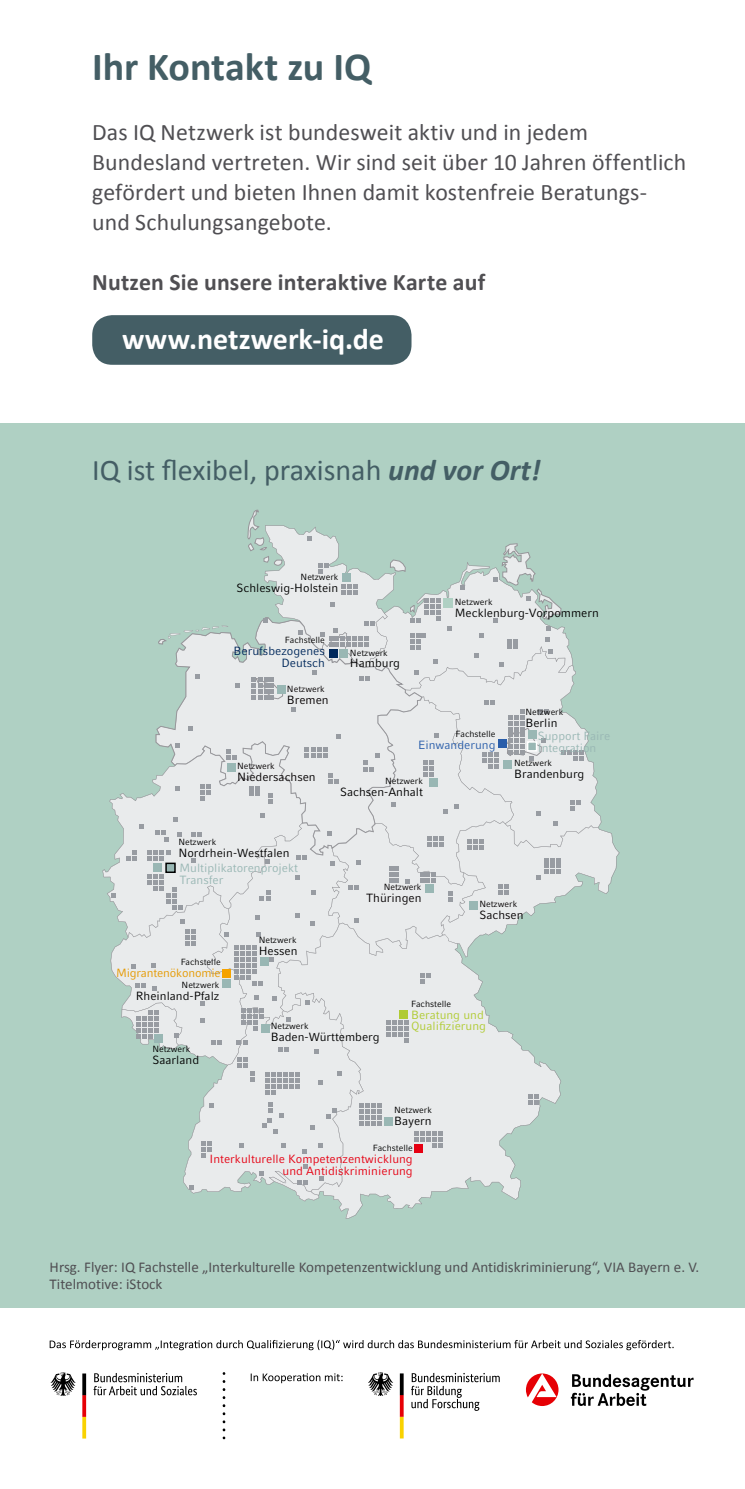
<style>
.page{position:relative;width:745px;height:1489px;background:#fff}
.page>*{position:absolute;margin:0;border:0;box-sizing:border-box;transform-origin:0 0}
._01_Zwischenüberschr{font:700 40px "Calibri";letter-spacing:-.005em;color:#445e65}
._02_Überschrift_klei{font:30px "Calibri";color:#445e65}
._04_Fließtext_Calibr{font:700 30px "Calibri";color:#fff}
._01_Zwischenüberschr-2{font:23.75px/30px "Calibri";letter-spacing:.005em;color:#504f53}
._04_Fließtext_Calibr-2{font:700 23.75px "Calibri";letter-spacing:.005em;color:#504f53}
._04_Fließtext{font:15px "Calibri";color:#504f53}
.t1{font:11.75px "Compatil Fact LT Com";color:#000}
.t2{font:11.75px/11.8px "Compatil Fact LT Com";color:#e60012;text-align:right}
.t3{font:11.75px/11.8px "Compatil Fact LT Com";color:#99b7b4}
.t4{font:11.75px "Compatil Fact LT Com";color:#040001}
.t5{font:11.75px/11.8px "Compatil Fact LT Com";color:#b0cb32}
.t6{font:11.75px/11.8px "Compatil Fact LT Com";color:#00285b;text-align:right}
.t7{font:11.75px "Compatil Fact LT Com";letter-spacing:-.015em;color:#e59900}
.t8{font:11.75px "Compatil Fact LT Com";color:#2a5eaa}
.t9{font:9px "Compatil Fact LT Com";color:#000}
.t10{font:9px "Compatil Fact LT Com";color:#040001}
.s1{font-weight:700;font-style:italic}
</style>
<div class="page">
<svg style="left:222px;top:1381px;width:3px;height:57px"></svg>
<svg style="left:250px;top:1373px;width:92px;height:9px"></svg>
<svg style="left:50px;top:1339px;width:623px;height:11px"></svg>
<svg style="left:93px;top:1373px;width:104px;height:22px"></svg>
<svg style="left:50px;top:1372px;width:26px;height:23px"></svg>
<svg style="left:82px;top:1373px;width:4px;height:65px"></svg>
<svg style="left:570px;top:1374px;width:123px;height:31px"></svg>
<svg style="left:525px;top:1373px;width:33px;height:32px"></svg>
<svg style="left:411px;top:1373px;width:88px;height:37px"></svg>
<svg style="left:368px;top:1372px;width:25px;height:23px"></svg>
<svg style="left:399px;top:1373px;width:4px;height:65px"></svg>
<div style="left:0;top:423px;width:744px;height:884px;background:#afd0c3"></div>
<svg style="left:304px;top:1201px;width:118px;height:17px"></svg>
<svg style="left:102px;top:525px;width:517px;height:676px"></svg>
<div style="left:526px;top:741px;width:11px;height:10px;background:#99b7b4;border:1px solid #fff"></div>
<div style="left:339px;top:649px;width:9px;height:9px;background:#99b7b4"></div>
<div style="left:153px;top:863px;width:9px;height:9px;background:#99b7b4"></div>
<div style="left:502px;top:760px;width:9px;height:9px;background:#99b7b4"></div>
<div style="left:226px;top:762px;width:9px;height:9px;background:#99b7b4"></div>
<div style="left:468px;top:900px;width:9px;height:9px;background:#99b7b4"></div>
<div style="left:383px;top:1116px;width:9px;height:9px;background:#99b7b4"></div>
<div style="left:259px;top:957px;width:9px;height:9px;background:#99b7b4"></div>
<div style="left:222px;top:978px;width:9px;height:9px;background:#99b7b4"></div>
<div style="left:341px;top:573px;width:9px;height:9px;background:#99b7b4"></div>
<div style="left:428px;top:778px;width:9px;height:9px;background:#99b7b4"></div>
<div style="left:154px;top:1033px;width:9px;height:9px;background:#99b7b4"></div>
<div style="left:276px;top:685px;width:9px;height:8px;background:#99b7b4"></div>
<div style="left:425px;top:884px;width:9px;height:9px;background:#99b7b4"></div>
<div style="left:527px;top:730px;width:9px;height:8px;background:#99b7b4"></div>
<div style="left:260px;top:1024px;width:9px;height:9px;background:#99b7b4"></div>
<div style="left:442px;top:598px;width:9px;height:9px;background:#afd0c3"></div>
<div style="left:328px;top:649px;width:9px;height:9px;background:#00285b"></div>
<div style="left:497px;top:739px;width:9px;height:8px;background:#2a5eaa"></div>
<div style="left:165px;top:862px;width:11px;height:11px;background:#99b7b4;border:1px solid #000"></div>
<div style="left:414px;top:1143px;width:9px;height:9px;background:#e60012"></div>
<div style="left:399px;top:1010px;width:9px;height:9px;background:#b0cb32"></div>
<div style="left:222px;top:968px;width:9px;height:9px;background:#f5a300"></div>
<div style="left:92px;top:315px;width:319px;height:50px;background:#445e65;border-radius:20px"></div>
<p class="_01_Zwischenüberschr" style="left:92px;top:41px;width:281px">Ihr Kontakt zu IQ</p>
<p class="_01_Zwischenüberschr-2" style="left:92px;top:117px;width:595px">Das IQ Netzwerk ist bundesweit aktiv und in jedem Bundesland vertreten. Wir sind seit über 10 Jahren öffentlich gefördert und bieten Ihnen damit kostenfreie Beratungs&shy;und Schulungsangebote.</p>
<p class="_04_Fließtext_Calibr-2" style="left:92px;top:267px;width:394px">Nutzen Sie unsere interaktive Karte auf</p>
<p class="_04_Fließtext_Calibr" style="left:122px;top:320px;width:263px">www.netzwerk-iq.de</p>
<p class="_02_Überschrift_klei" style="left:92px;top:451px;width:449px">IQ ist flexibel, praxisnah <span class="s1">und vor Ort!</span></p>
<p class="t9" style="left:300px;top:571px;width:39px">Netzwerk</p>
<p class="t1" style="left:236px;top:580px;width:103px">Schleswig-Holstein</p>
<p class="t9" style="left:284px;top:634px;width:41px">Fachstelle</p>
<p class="t6" style="left:233px;top:644px;width:93px">Berufsbezogenes<br>Deutsch</p>
<p class="t10" style="left:287px;top:683px;width:39px">Netzwerk</p>
<p class="t4" style="left:287px;top:692px;width:43px">Bremen</p>
<p class="t9" style="left:350px;top:647px;width:39px">Netzwerk</p>
<p class="t1" style="left:350px;top:656px;width:52px">Hamburg</p>
<p class="t9" style="left:454px;top:596px;width:39px">Netzwerk</p>
<p class="t1" style="left:454px;top:606px;width:146px">Mecklenburg-Vorpommern</p>
<p class="t9" style="left:455px;top:728px;width:41px">Fachstelle</p>
<p class="t8" style="left:418px;top:737px;width:79px">Einwanderung</p>
<p class="t9" style="left:525px;top:707px;width:39px">Netzwerk</p>
<p class="t1" style="left:525px;top:716px;width:34px">Berlin</p>
<p class="t3" style="left:537px;top:729px;width:74px">Support Faire<br>Integration</p>
<p class="t10" style="left:237px;top:761px;width:39px">Netzwerk</p>
<p class="t4" style="left:237px;top:770px;width:80px">Niedersachsen</p>
<p class="t9" style="left:178px;top:836px;width:39px">Netzwerk</p>
<p class="t1" style="left:178px;top:845px;width:113px">Nordrhein-Westfalen</p>
<p class="t3" style="left:179px;top:861px;width:120px">Multiplikatorenprojekt<br>Transfer</p>
<p class="t9" style="left:258px;top:934px;width:39px">Netzwerk</p>
<p class="t1" style="left:258px;top:944px;width:40px">Hessen</p>
<p class="t9" style="left:385px;top:776px;width:39px">Netzwerk</p>
<p class="t1" style="left:340px;top:785px;width:84px">Sachsen-Anhalt</p>
<p class="t9" style="left:514px;top:757px;width:39px">Netzwerk</p>
<p class="t1" style="left:514px;top:767px;width:72px">Brandenburg</p>
<p class="t10" style="left:383px;top:881px;width:39px">Netzwerk</p>
<p class="t4" style="left:366px;top:891px;width:57px">Thüringen</p>
<p class="t10" style="left:479px;top:899px;width:39px">Netzwerk</p>
<p class="t4" style="left:479px;top:908px;width:46px">Sachsen</p>
<p class="t9" style="left:180px;top:957px;width:41px">Fachstelle</p>
<p class="t7" style="left:116px;top:966px;width:106px">Migrantenökonomie</p>
<p class="t9" style="left:181px;top:979px;width:39px">Netzwerk</p>
<p class="t1" style="left:136px;top:988px;width:85px">Rheinland-Pfalz</p>
<p class="t9" style="left:152px;top:1043px;width:39px">Netzwerk</p>
<p class="t1" style="left:152px;top:1052px;width:48px">Saarland</p>
<p class="t9" style="left:270px;top:1020px;width:39px">Netzwerk</p>
<p class="t1" style="left:270px;top:1029px;width:110px">Baden-Württemberg</p>
<p class="t9" style="left:411px;top:998px;width:41px">Fachstelle</p>
<p class="t5" style="left:411px;top:1008px;width:76px">Beratung und<br>Qualifizierung</p>
<p class="t9" style="left:394px;top:1104px;width:39px">Netzwerk</p>
<p class="t1" style="left:394px;top:1113px;width:39px">Bayern</p>
<p class="t9" style="left:372px;top:1142px;width:41px">Fachstelle</p>
<p class="t2" style="left:209px;top:1153px;width:204px">Interkulturelle Kompetenzentwicklung und Antidiskriminierung</p>
<p class="_04_Fließtext" style="left:50px;top:1257px;width:650px">Hrsg. Flyer: IQ Fachstelle „Interkulturelle Kompetenzentwicklung und Antidiskriminierung“, VIA Bayern e. V.</p>
<p class="_04_Fließtext" style="left:50px;top:1274px;width:114px">Titelmotive: iStock</p>
</div>
